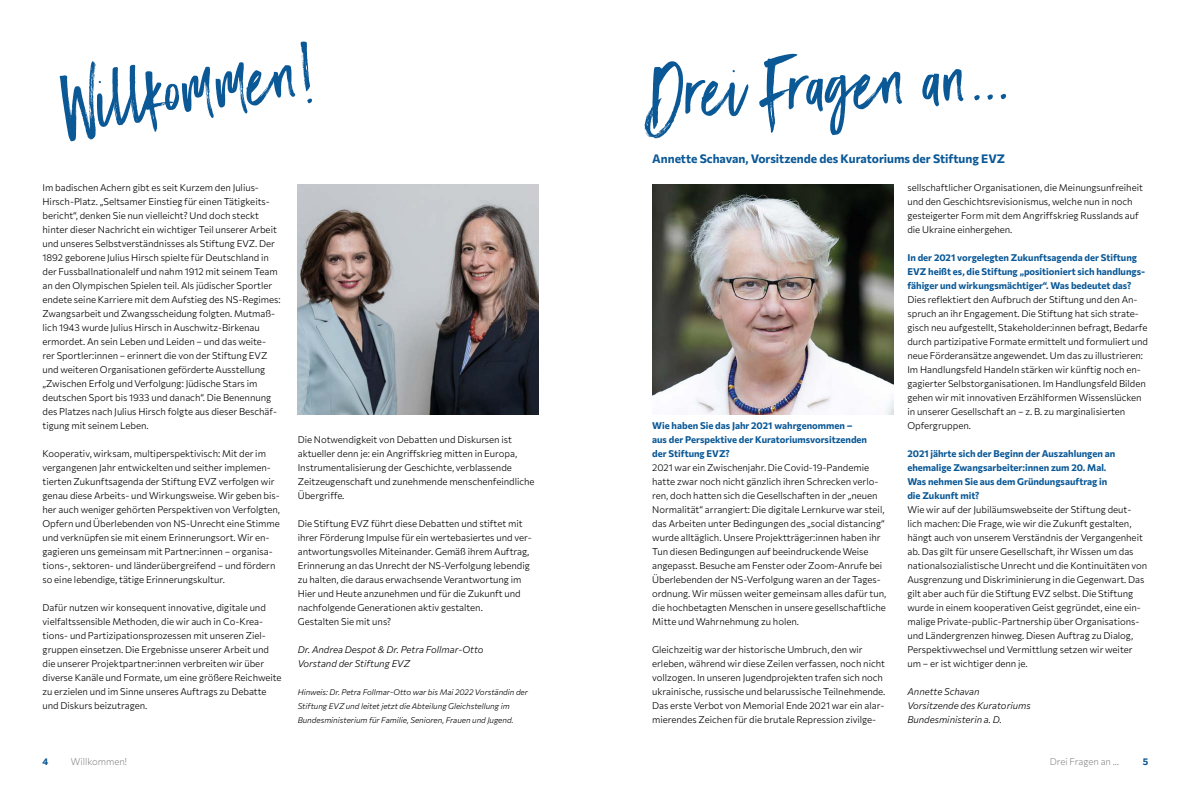
<style>
.page{position:relative;width:1191px;height:794px;background:#fff}
.page>*{position:absolute;margin:0;border:0;box-sizing:border-box;transform-origin:0 0}
.t1{font:70px "Black Diamond";color:#0a5896}
.t2{font:700 12px "Commissioner";color:#0a5896}
.t3{font:300 9.5px/14px "Commissioner";color:#000}
.t4{font:700 9.5px/14px "Commissioner";color:#0a5896}
.t5{font:200 9.5px "Commissioner";color:#706f6f}
.t6{font:300 8px/14px "Commissioner";color:#000}
</style>
<div class="page">
<img style="left:298px;top:184px;width:241px;height:230px">
<img style="left:652px;top:184px;width:241px;height:230px">
<h1 class="t1" style="left:56px;top:60px;width:260px;rotate:-7deg">Willkommen!</h1>
<p class="t3" style="left:43px;top:180px;width:240px">Im badischen Achern gibt es seit Kurzem den Julius-Hirsch-Platz. „Seltsamer Einstieg für einen Tätigkeits&shy;bericht“, denken Sie nun vielleicht? Und doch steckt hinter dieser Nachricht ein wichtiger Teil unserer Arbeit und unseres Selbstverständnisses als Stiftung EVZ. Der 1892 geborene Julius Hirsch spielte für Deutschland in der Fussballnationalelf und nahm 1912 mit seinem Team an den Olympischen Spielen teil. Als jüdischer Sportler endete seine Karriere mit dem Aufstieg des NS-Regimes:<br>Zwangsarbeit und Zwangsscheidung folgten. Mutmaß&shy;lich 1943 wurde Julius Hirsch in Auschwitz-Birkenau ermordet. An sein Leben und Leiden – und das weite&shy;rer Sportler:innen – erinnert die von der Stiftung EVZ und weiteren Organisationen geförderte Ausstellung „Zwischen Erfolg und Verfolgung: Jüdische Stars im deutschen Sport bis 1933 und danach“. Die Benennung des Platzes nach Julius Hirsch folgte aus dieser Beschäf&shy;tigung mit seinem Leben.</p>
<p class="t3" style="left:43px;top:446px;width:239px">Kooperativ, wirksam, multiperspektivisch: Mit der im vergangenen Jahr entwickelten und seither implemen&shy;tierten Zukunftsagenda der Stiftung EVZ verfolgen wir genau diese Arbeits- und Wirkungsweise. Wir geben bis&shy;her auch weniger gehörten Perspektiven von Verfolgten, Opfern und Überlebenden von NS-Unrecht eine Stimme und verknüpfen sie mit einem Erinnerungsort. Wir en&shy;gagieren uns gemeinsam mit Partner:innen – organisa&shy;tions-, sektoren- und länderübergreifend – und fördern so eine lebendige, tätige Erinnerungskultur.</p>
<p class="t3" style="left:43px;top:600px;width:240px">Dafür nutzen wir konsequent innovative, digitale und vielfaltssensible Methoden, die wir auch in Co-Krea&shy;tions- und Partizipationsprozessen mit unseren Ziel&shy;gruppen einsetzen. Die Ergebnisse unserer Arbeit und die unserer Projektpartner:innen verbreiten wir über diverse Kanäle und Formate, um eine größere Reichweite zu erzielen und im Sinne unseres Auftrags zu Debatte und Diskurs beizutragen.</p>
<p class="t3" style="left:298px;top:432px;width:238px">Die Notwendigkeit von Debatten und Diskursen ist aktueller denn je: ein Angriffskrieg mitten in Europa, Instrumentalisierung der Geschichte, verblassende Zeitzeugenschaft und zunehmende menschenfeindliche Übergriffe.</p>
<p class="t3" style="left:298px;top:516px;width:235px">Die Stiftung EVZ führt diese Debatten und stiftet mit ihrer Förderung Impulse für ein wertebasiertes und ver&shy;antwortungsvolles Miteinander. Gemäß ihrem Auftrag, Erinnerung an das Unrecht der NS-Verfolgung lebendig zu halten, die daraus erwachsende Verantwortung im Hier und Heute anzunehmen und für die Zukunft und nachfolgende Generationen aktiv gestalten.<br>Gestalten Sie mit uns?</p>
<p class="t3" style="left:298px;top:642px;width:187px">Dr. Andrea Despot &amp; Dr. Petra Follmar-Otto<br>Vorstand der Stiftung EVZ</p>
<p class="t6" style="left:298px;top:684px;width:232px">Hinweis: Dr. Petra Follmar-Otto war bis Mai 2022 Vorständin der<br>Stiftung EVZ und leitet jetzt die Abteilung Gleichstellung im<br>Bundesministerium für Familie, Senioren, Frauen und Jugend.</p>
<h1 class="t1" style="left:648px;top:50px;width:360px;rotate:-3deg">Drei Fragen an...</h1>
<p class="t2" style="left:652px;top:149px;width:354px">Annette Schavan, Vorsitzende des Kuratoriums der Stiftung EVZ</p>
<p class="t4" style="left:652px;top:418px;width:216px">Wie haben Sie das Jahr 2021 wahrgenommen – aus der Perspektive der Kuratoriumsvorsitzenden der Stiftung EVZ?</p>
<p class="t3" style="left:652px;top:460px;width:235px">2021 war ein Zwischenjahr. Die Covid-19-Pandemie hatte zwar noch nicht gänzlich ihren Schrecken verlo&shy;ren, doch hatten sich die Gesellschaften in der „neuen Normalität“ arrangiert: Die digitale Lernkurve war steil, das Arbeiten unter Bedingungen des „social distancing“ wurde alltäglich. Unsere Projektträger:innen haben ihr Tun diesen Bedingungen auf beeindruckende Weise angepasst. Besuche am Fenster oder Zoom-Anrufe bei Überlebenden der NS-Verfolgung waren an der Tages&shy;ordnung. Wir müssen weiter gemeinsam alles dafür tun, die hochbetagten Menschen in unsere gesellschaftliche Mitte und Wahrnehmung zu holen.</p>
<p class="t3" style="left:652px;top:642px;width:235px">Gleichzeitig war der historische Umbruch, den wir erleben, während wir diese Zeilen verfassen, noch nicht vollzogen. In unseren Jugendprojekten trafen sich noch ukrainische, russische und belarussische Teilnehmende.<br>Das erste Verbot von Memorial Ende 2021 war ein alar&shy;mierendes Zeichen für die brutale Repression zivilge-</p>
<p class="t3" style="left:907px;top:180px;width:237px">sellschaftlicher Organisationen, die Meinungsunfreiheit und den Geschichtsrevisionismus, welche nun in noch gesteigerter Form mit dem Angriffskrieg Russlands auf die Ukraine einhergehen.</p>
<p class="t4" style="left:907px;top:250px;width:239px">In der 2021 vorgelegten Zukunftsagenda der Stiftung<br>EVZ heißt es, die Stiftung „positioniert sich handlungs&shy;fähiger und wirkungsmächtiger“. Was bedeutet das?</p>
<p class="t3" style="left:907px;top:292px;width:242px">Dies reflektiert den Aufbruch der Stiftung und den An&shy;spruch an ihr Engagement. Die Stiftung hat sich strate&shy;gisch neu aufgestellt, Stakeholder:innen befragt, Bedarfe durch partizipative Formate ermittelt und formuliert und neue Förderansätze angewendet. Um das zu illustrieren:<br>Im Handlungsfeld Handeln stärken wir künftig noch en&shy;gagierter Selbstorganisationen. Im Handlungsfeld Bilden gehen wir mit innovativen Erzählformen Wissenslücken in unserer Gesellschaft an – z. B. zu marginalisierten Opfergruppen.</p>
<p class="t4" style="left:907px;top:446px;width:209px">2021 jährte sich der Beginn der Auszahlungen an ehemalige Zwangsarbeiter:innen zum 20. Mal.<br>Was nehmen Sie aus dem Gründungsauftrag in die Zukunft mit?</p>
<p class="t3" style="left:907px;top:502px;width:241px">Wie wir auf der Jubiläumswebseite der Stiftung deut&shy;lich machen: Die Frage, wie wir die Zukunft gestalten, hängt auch von unserem Verständnis der Vergangenheit ab. Das gilt für unsere Gesellschaft, ihr Wissen um das nationalsozialistische Unrecht und die Kontinuitäten von Ausgrenzung und Diskriminierung in die Gegenwart. Das gilt aber auch für die Stiftung EVZ selbst. Die Stiftung wurde in einem kooperativen Geist gegründet, eine ein&shy;malige Private-public-Partnership über Organisations&shy;und Ländergrenzen hinweg. Diesen Auftrag zu Dialog, Perspektivwechsel und Vermittlung setzen wir weiter um – er ist wichtiger denn je.</p>
<p class="t3" style="left:907px;top:684px;width:125px">Annette Schavan<br>Vorsitzende des Kuratoriums<br>Bundesministerin a. D.</p>
<p class="t4" style="left:43px;top:754px;width:7px">4</p>
<p class="t5" style="left:71px;top:754px;width:58px">Willkommen!</p>
<p class="t5" style="left:1049px;top:754px;width:71px">Drei Fragen an …</p>
<p class="t4" style="left:1143px;top:754px;width:7px">5</p>
</div>
